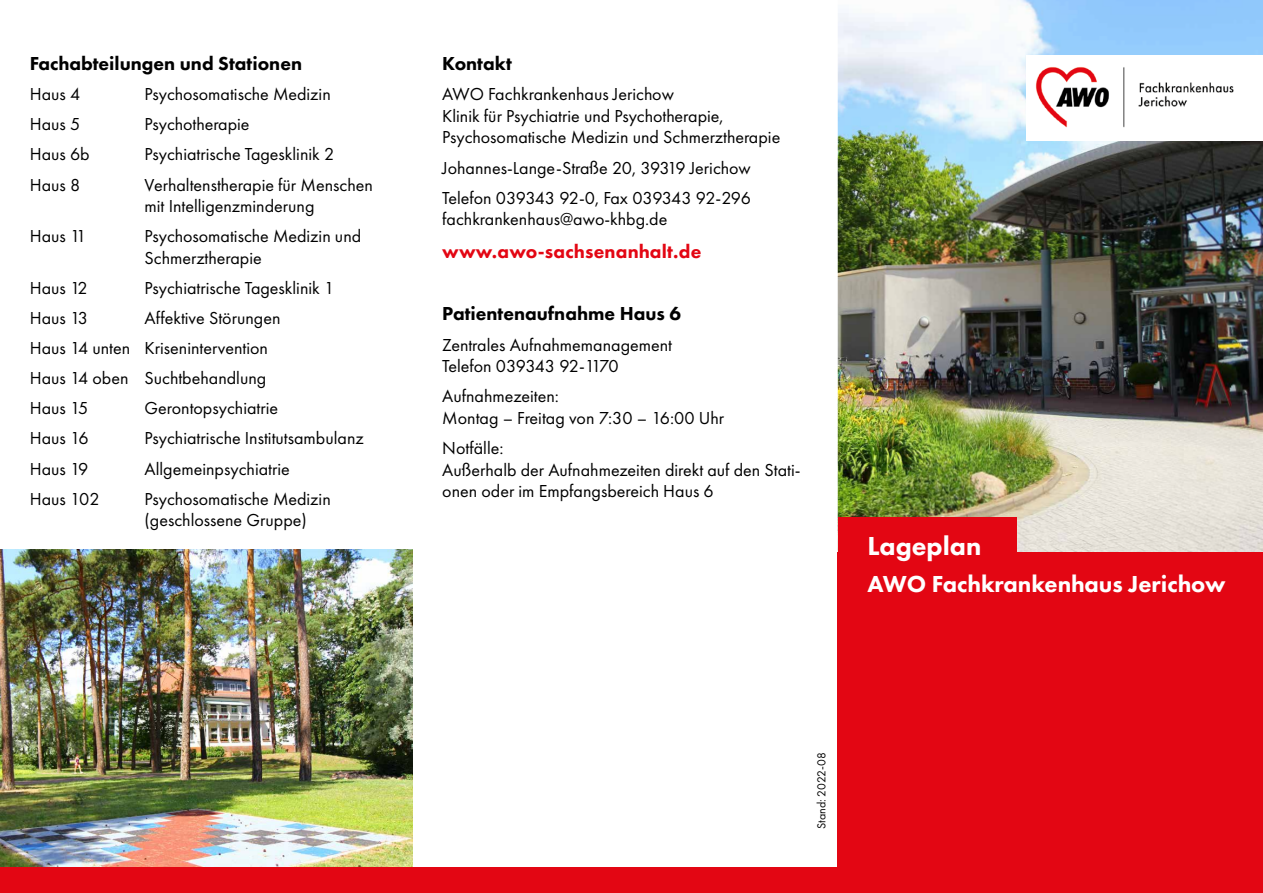
<style>
.page{position:relative;width:1263px;height:893px;background:#fff}
.page>*{position:absolute;margin:0;border:0;box-sizing:border-box;transform-origin:0 0}
.t1{font:800 27px "Futura PT";color:#fff}
.t2{font:800 24px "Futura PT";color:#fff}
.t3{font:800 19.5px "Futura PT";color:#000}
.t4{font:800 19.5px "Futura PT";letter-spacing:.01em;color:#e30613}
.t5{font:18px/21.6px "Futura PT";color:#000}
.t6{font:12px "Futura PT";color:#000}
</style>
<div class="page">
<img style="left:838px;top:0;width:425px;height:553px">
<div style="left:838px;top:517px;width:178px;height:46px;background:#e30613"></div>
<div style="left:838px;top:553px;width:425px;height:340px;background:#e30613"></div>
<img style="left:0;top:549px;width:412px;height:318px">
<div style="left:1027px;top:55px;width:236px;height:85px;background:#fff"></div>
<img style="left:1035px;top:67px;width:199px;height:61px">
<div style="left:0;top:867px;width:1263px;height:26px;background:#e30613"></div>
<p class="t3" style="left:30px;top:51px;width:274px">Fachabteilungen und Stationen</p>
<p class="t5" style="left:30px;top:83px;width:52px">Haus 4</p>
<p class="t5" style="left:145px;top:83px;width:188px">Psychosomatische Medizin</p>
<p class="t5" style="left:30px;top:113px;width:52px">Haus 5</p>
<p class="t5" style="left:145px;top:113px;width:107px">Psychotherapie</p>
<p class="t5" style="left:30px;top:144px;width:61px">Haus 6b</p>
<p class="t5" style="left:145px;top:144px;width:191px">Psychiatrische Tagesklinik 2</p>
<p class="t5" style="left:30px;top:174px;width:52px">Haus 8</p>
<p class="t5" style="left:145px;top:174px;width:230px">Verhaltenstherapie für Menschen mit Intelligenzminderung</p>
<p class="t5" style="left:30px;top:225px;width:58px">Haus 11</p>
<p class="t5" style="left:145px;top:225px;width:218px">Psychosomatische Medizin und<br>Schmerztherapie</p>
<p class="t5" style="left:30px;top:277px;width:60px">Haus 12</p>
<p class="t5" style="left:145px;top:277px;width:191px">Psychiatrische Tagesklinik 1</p>
<p class="t5" style="left:30px;top:307px;width:60px">Haus 13</p>
<p class="t5" style="left:30px;top:303px;width:252px;line-height:30.2px;text-indent:115px">Affektive Störungen<br>Haus 14 unten Krisenintervention<br>Haus 14 oben Suchtbehandlung<br>Haus 15</p>
<p class="t5" style="left:145px;top:397px;width:135px">Gerontopsychiatrie</p>
<p class="t5" style="left:30px;top:428px;width:60px">Haus 16</p>
<p class="t5" style="left:145px;top:428px;width:221px">Psychiatrische Institutsambulanz</p>
<p class="t5" style="left:30px;top:458px;width:60px">Haus 19</p>
<p class="t5" style="left:145px;top:458px;width:147px">Allgemeinpsychiatrie</p>
<p class="t5" style="left:30px;top:488px;width:71px">Haus 102</p>
<p class="t5" style="left:145px;top:488px;width:188px">Psychosomatische Medizin (geschlossene Gruppe)</p>
<p class="t3" style="left:442px;top:51px;width:71px">Kontakt</p>
<p class="t5" style="left:442px;top:83px;width:340px">AWO Fachkrankenhaus Jerichow<br>Klinik für Psychiatrie und Psychotherapie,<br>Psychosomatische Medizin und Schmerztherapie</p>
<p class="t5" style="left:442px;top:152px;width:310px;line-height:30.2px">Johannes-Lange-Straße 20, 39319 Jerichow<br>Telefon 039343 92-0, Fax 039343 92-296</p>
<p class="t5" style="left:442px;top:208px;width:227px">fachkrankenhaus@awo-khbg.de</p>
<p class="t4" style="left:442px;top:239px;width:261px">www.awo-sachsenanhalt.de</p>
<p class="t3" style="left:442px;top:302px;width:241px">Patientenaufnahme Haus 6</p>
<p class="t5" style="left:442px;top:334px;width:231px">Zentrales Aufnahmemanagement<br>Telefon 039343 92-1170</p>
<p class="t5" style="left:442px;top:385px;width:283px">Aufnahmezeiten:<br>Montag – Freitag von 7:30 – 16:00 Uhr</p>
<p class="t5" style="left:442px;top:437px;width:360px">Notfälle:<br>Außerhalb der Aufnahmezeiten direkt auf den Stati&shy;onen oder im Empfangsbereich Haus 6</p>
<h1 class="t1" style="left:867px;top:529px;width:115px">Lageplan</h1>
<h2 class="t2" style="left:867px;top:569px;width:360px">AWO Fachkrankenhaus Jerichow</h2>
<p class="t6" style="left:814px;top:829px;width:78px;rotate:-90deg">Stand: 2022-08</p>
</div>
